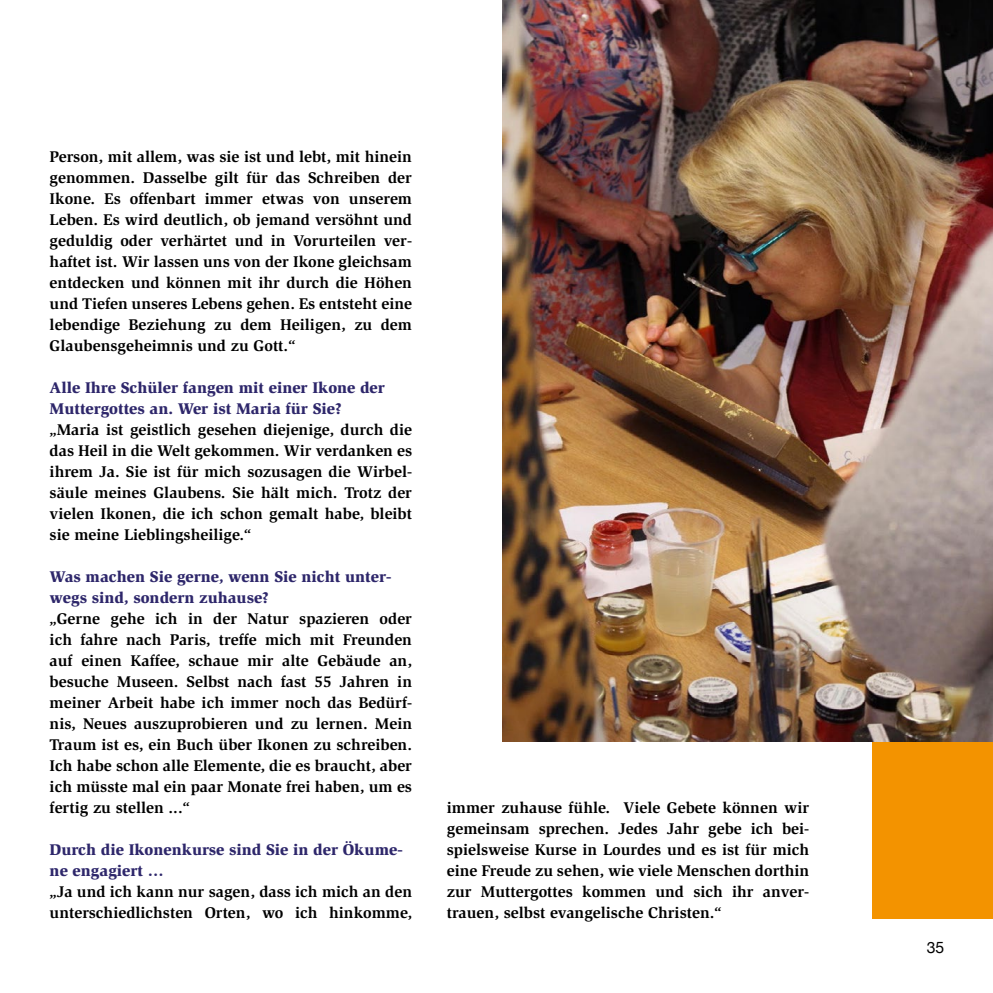
<style>
.page{position:relative;width:993px;height:993px;background:#fff}
.page>*{position:absolute;margin:0;border:0;box-sizing:border-box;transform-origin:0 0}
.t1{font:700 15.92px/21px "Slimbach Std";color:#000;text-align:justify}
.t2{font:900 15.92px/21px "Slimbach Std";color:#2e276b}
.t3{font:15.75px "Helvetica Neue";color:#000}
</style>
<div class="page">
<div style="left:872px;top:0;width:120px;height:918px;background:#f39300"></div>
<img style="left:502px;top:0;width:490px;height:741px">
<p class="t1" style="left:50px;top:146px;width:364px">Person, mit allem, was sie ist und lebt, mit hinein genommen. Dasselbe gilt für das Schreiben der Ikone. Es offenbart immer etwas von unserem Leben. Es wird deutlich, ob jemand versöhnt und geduldig oder verhärtet und in Vorurteilen ver&shy;haftet ist. Wir lassen uns von der Ikone gleichsam entdecken und können mit ihr durch die Höhen und Tiefen unseres Lebens gehen. Es entsteht eine lebendige Beziehung zu dem Heiligen, zu dem Glaubensgeheimnis und zu Gott.“</p>
<p class="t2" style="left:50px;top:376px;width:337px">Alle Ihre Schüler fangen mit einer Ikone der<br>Muttergottes an. Wer ist Maria für Sie?</p>
<p class="t1" style="left:50px;top:419px;width:364px">„Maria ist geistlich gesehen diejenige, durch die das Heil in die Welt gekommen. Wir verdanken es ihrem Ja. Sie ist für mich sozusagen die Wirbel&shy;säule meines Glaubens. Sie hält mich. Trotz der vielen Ikonen, die ich schon gemalt habe, bleibt sie meine Lieblingsheilige.“</p>
<p class="t2" style="left:50px;top:565px;width:343px">Was machen Sie gerne, wenn Sie nicht unter&shy;wegs sind, sondern zuhause?</p>
<p class="t1" style="left:50px;top:608px;width:364px">„Gerne gehe ich in der Natur spazieren oder ich fahre nach Paris, treffe mich mit Freunden auf einen Kaffee, schaue mir alte Gebäude an, besuche Museen. Selbst nach fast 55 Jahren in meiner Arbeit habe ich immer noch das Bedürf&shy;nis, Neues auszuprobieren und zu lernen. Mein Traum ist es, ein Buch über Ikonen zu schreiben.<br>Ich habe schon alle Elemente, die es braucht, aber ich müsste mal ein paar Monate frei haben, um es fertig zu stellen ...“</p>
<p class="t2" style="left:50px;top:838px;width:354px">Durch die Ikonenkurse sind Sie in der Ökume&shy;ne engagiert …</p>
<p class="t1" style="left:50px;top:881px;width:364px">„Ja und ich kann nur sagen, dass ich mich an den unterschiedlichsten Orten, wo ich hinkomme,</p>
<p class="t1" style="left:446px;top:797px;width:364px">immer zuhause fühle. Viele Gebete können wir gemeinsam sprechen. Jedes Jahr gebe ich bei&shy;spielsweise Kurse in Lourdes und es ist für mich eine Freude zu sehen, wie viele Menschen dorthin zur Muttergottes kommen und sich ihr anver&shy;trauen, selbst evangelische Christen.“</p>
<p class="t3" style="left:926px;top:936px;width:19px">35</p>
</div>
